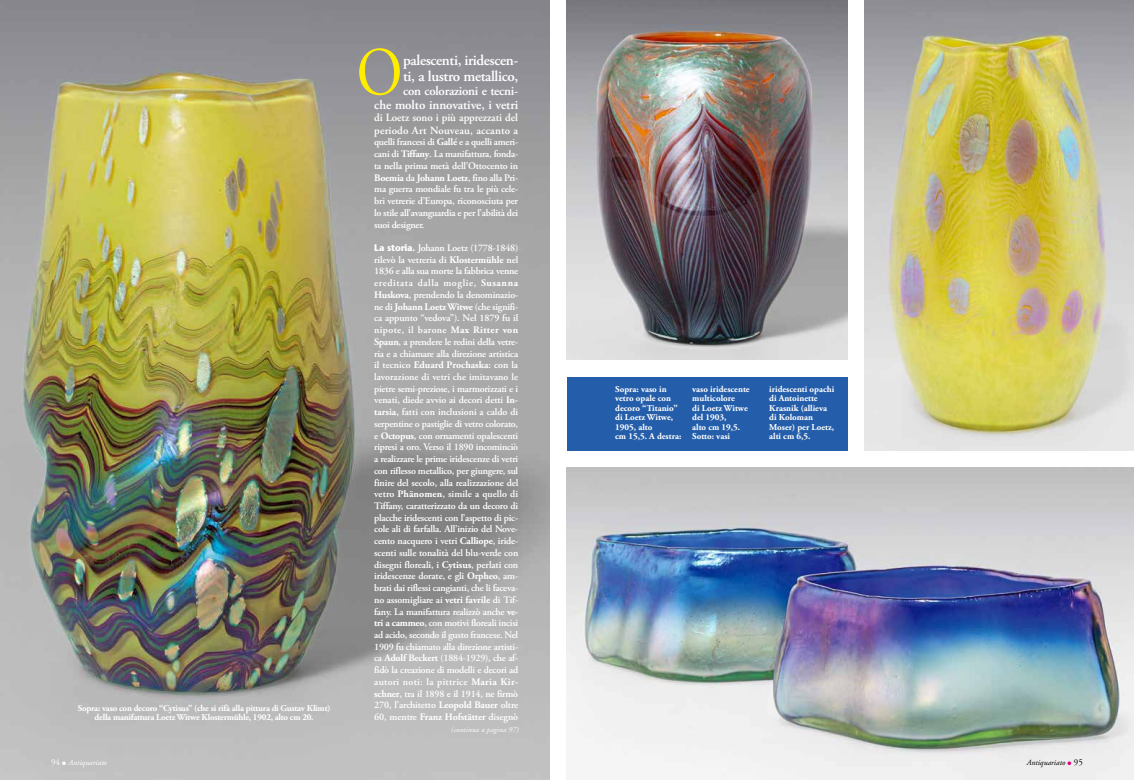
<style>
.page{position:relative;width:1134px;height:780px;background:#fff}
.page>*{position:absolute;margin:0;border:0;box-sizing:border-box;transform-origin:0 0}
.t1{font:68px "Adobe Garamond Pro";color:#ffed00;scale:.85 1}
.t2{font:600 15px/16px "Adobe Garamond Pro";letter-spacing:-.025em;color:#fff}
.t3{font:600 13px/13.5px "Adobe Garamond Pro";letter-spacing:-.01em;color:#fff;text-align:right}
.t4{font:600 11px/12.5px "Adobe Garamond Pro";letter-spacing:-.005em;color:#fff}
.t5{font:600 10px/11.7px "Adobe Garamond Pro";letter-spacing:-.025em;color:#fff;text-align:justify}
.t6{font:700 9px/9.5px "Adobe Garamond Pro";color:#fff}
.t7{font:700 9px/9.5px "Adobe Garamond Pro";letter-spacing:-.025em;color:#fff;text-align:center}
.t8{font:italic 8px "Adobe Garamond Pro";color:#fff}
.t9{font:italic 8px "Adobe Garamond Pro";color:#000}
.t10{font:italic 7.5px "Adobe Garamond Pro";letter-spacing:.02em;color:#fff}
.s1{font-weight:700}
.s2{font-family:"Stone Sans Std";font-weight:700;font-size:9.5px}
.s3{font-style:normal;font-size:9px}
.s4{color:#e6007d}
</style>
<div class="page">
<img style="left:0;top:0;width:550px;height:780px">
<img style="left:864px;top:0;width:270px;height:450px">
<img style="left:567px;top:467px;width:567px;height:313px">
<img style="left:567px;top:0;width:280px;height:359px">
<div style="left:567px;top:376px;width:280px;height:74px;background:#245eaa"></div>
<p class="t7" style="left:78px;top:703px;width:254px">Sopra: vaso con decoro “Cytisus” (che si rifà alla pittura di Gustav Klimt) della manifattura Loetz Witwe Klostermühle, 1902, alto cm 20.</p>
<h1 class="t1" style="left:357px;top:32px;width:56px">O</h1>
<h2 class="t2" style="left:403px;top:53px;width:117px">palescenti, iridescen&shy;ti, a lustro metallico,</h2>
<h3 class="t3" style="left:374px;top:84px;width:146px">con colorazioni e tecni-<br>che molto innovative, i vetri</h3>
<p class="t4" style="left:374px;top:111px;width:146px">di Loetz sono i più apprezzati del periodo Art Nouveau, accanto a</p>
<p class="t5" style="left:374px;top:136px;width:146px">quelli francesi di <span class="s1">Gallé</span> e a quelli ameri&shy;cani di <span class="s1">Tiffany</span>. La manifattura, fonda&shy;ta nella prima metà dell’Ottocento in <span class="s1">Boemia</span> da <span class="s1">Johann Loetz</span>, fino alla Pri&shy;ma guerra mondiale fu tra le più cele&shy;bri vetrerie d’Europa, riconosciuta per lo stile all’avanguardia e per l’abilità dei suoi designer.</p>
<p class="t5" style="left:374px;top:242px;width:146px"><span class="s2">La storia.</span> Johann Loetz (1778-1848) rilevò la vetreria di <span class="s1">Klostermühle</span> nel 1836 e alla sua morte la fabbrica venne ereditata dalla moglie, <span class="s1">Susanna Huskova</span>, prendendo la denominazio&shy;ne di <span class="s1">Johann Loetz Witwe</span> (che signifi&shy;ca appunto “vedova”). Nel 1879 fu il nipote, il barone <span class="s1">Max Ritter von Spaun</span>, a prendere le redini della vetre&shy;ria e a chiamare alla direzione artistica il tecnico <span class="s1">Eduard Prochaska</span>: con la lavorazione di vetri che imitavano le pietre semi-preziose, i marmorizzati e i venati, diede avvio ai decori detti <span class="s1">In&shy;tarsia</span>, fatti con inclusioni a caldo di serpentine o pastiglie di vetro colorato, e <span class="s1">Octopus</span>, con ornamenti opalescenti ripresi a oro. Verso il 1890 incominciò a realizzare le prime iridescenze di vetri con riflesso metallico, per giungere, sul finire del secolo, alla realizzazione del vetro <span class="s1">Phänomen</span>, simile a quello di Tiffany, caratterizzato da un decoro di placche iridescenti con l’aspetto di pic&shy;cole ali di farfalla. All’inizio del Nove&shy;cento nacquero i vetri <span class="s1">Calliope</span>, iride&shy;scenti sulle tonalità del blu-verde con disegni floreali, i <span class="s1">Cytisus</span>, perlati con iridescenze dorate, e gli <span class="s1">Orpheo</span>, am&shy;brati dai riflessi cangianti, che li faceva&shy;no assomigliare ai <span class="s1">vetri favrile</span> di Tif&shy;fany. La manifattura realizzò anche <span class="s1">ve&shy;tri a cammeo</span>, con motivi floreali incisi ad acido, secondo il gusto francese. Nel 1909 fu chiamato alla direzione artisti&shy;ca <span class="s1">Adolf Beckert</span> (1884-1929), che af&shy;fidò la creazione di modelli e decori ad autori noti: la pittrice <span class="s1">Maria Kir&shy;schner</span>, tra il 1898 e il 1914, ne firmò 270, l’architetto <span class="s1">Leopold Bauer</span> oltre 60, mentre <span class="s1">Franz Hofstätter</span> disegnò</p>
<p class="t10" style="left:451px;top:725px;width:69px">(continua a pagina 97)</p>
<p class="t6" style="left:615px;top:384px;width:68px">Sopra: vaso in vetro opale con decoro “Titanio” di Loetz Witwe,<br>1905, alto<br>cm 15,5. A destra:</p>
<p class="t6" style="left:692px;top:384px;width:59px">vaso iridescente multicolore<br>di Loetz Witwe del 1903,<br>alto cm 19,5.<br>Sotto: vasi</p>
<p class="t6" style="left:769px;top:384px;width:67px">iridescenti opachi di Antoinette<br>Krasnik (allieva di Koloman<br>Moser) per Loetz, alti cm 6,5.</p>
<p class="t8" style="left:51px;top:757px;width:57px"><span class="s3">94</span> ● Antiquariato</p>
<p class="t9" style="left:1027px;top:757px;width:58px">Antiquariato <span class="s4">●</span> <span class="s3">95</span></p>
</div>
